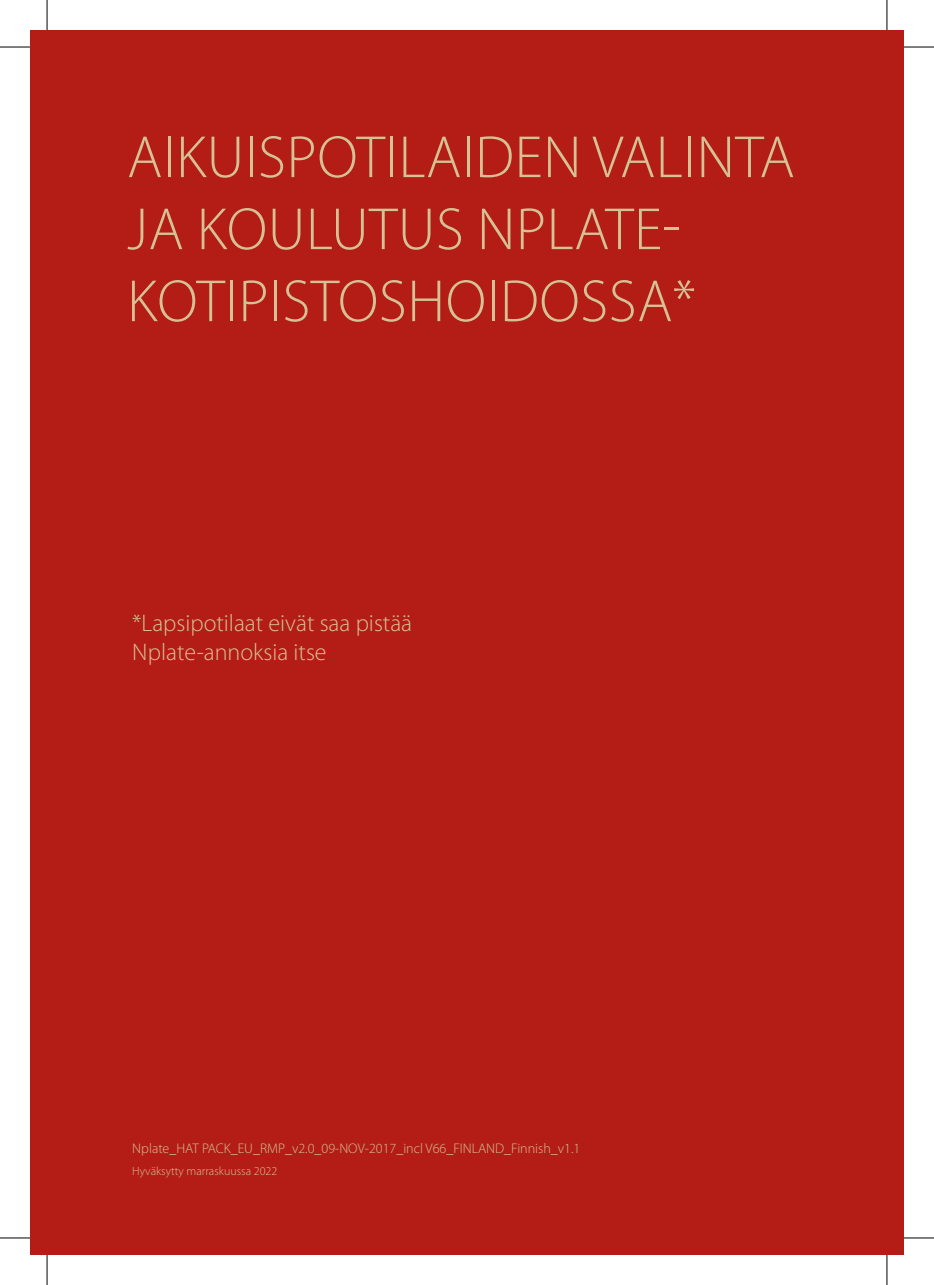
<style>
.page{position:relative;width:934px;height:1285px;background:#fff}
.page>*{position:absolute;margin:0;border:0;box-sizing:border-box;transform-origin:0 0}
.t1{font:300 60px/72px "Myriad Pro";letter-spacing:.01em;color:#d4c194}
.t2{font:300 24px/28.8px "Myriad Pro";color:#d4c194}
.t3{font:300 14px "Myriad Pro";color:#d4c194}
.t4{font:300 12px "Myriad Pro";color:#d4c194}
</style>
<div class="page">
<div style="left:30px;top:30px;width:873px;height:1225px;background:#b41d15"></div>
<hr style="left:0;top:47px;width:30px;height:1px;background:#000">
<hr style="left:903px;top:47px;width:30px;height:1px;background:#000">
<hr style="left:0;top:1237px;width:30px;height:1px;background:#000">
<hr style="left:903px;top:1237px;width:30px;height:1px;background:#000">
<hr style="left:47px;top:0;width:1px;height:30px;background:#000">
<hr style="left:47px;top:1255px;width:1px;height:30px;background:#000">
<hr style="left:886px;top:0;width:1px;height:30px;background:#000">
<hr style="left:886px;top:1255px;width:1px;height:30px;background:#000">
<h1 class="t1" style="left:127px;top:120px;width:668px">AIKUISPOTILAIDEN VALINTA<br>JA KOULUTUS NPLATE-<br>KOTIPISTOSHOIDOSSA*</h1>
<h2 class="t2" style="left:132px;top:608px;width:281px">*Lapsipotilaat eivät saa pistää<br>Nplate-annoksia itse</h2>
<p class="t3" style="left:132px;top:1140px;width:449px">Nplate_HAT PACK_EU_RMP_v2.0_09-NOV-2017_incl V66_FINLAND_Finnish_v1.1</p>
<p class="t4" style="left:132px;top:1164px;width:146px">Hyväksytty marraskuussa 2022</p>
</div>
